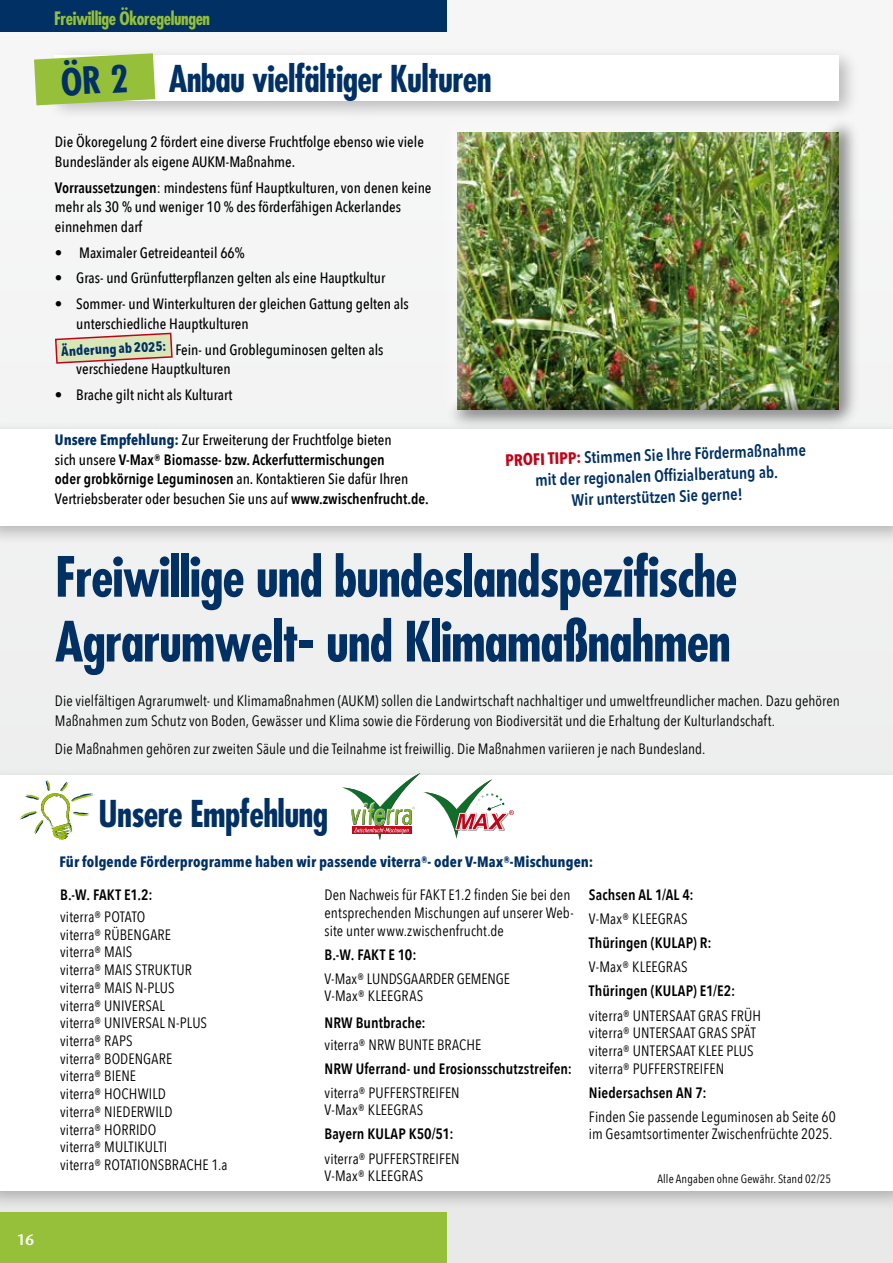
<style>
.page{position:relative;width:893px;height:1263px;background:#f0f1f1}
.page>*{position:absolute;margin:0;border:0;box-sizing:border-box;transform-origin:0 0}
.t1{font:700 condensed 54px/64.8px "Futura";letter-spacing:-.02em;color:#003064}
.t2{font:700 condensed 36px "Futura";letter-spacing:-.02em;color:#003064}
.t3{font:700 condensed 18px "Futura";letter-spacing:-.02em;color:#96c03a}
.t4{font:600 16.5px/21px "Avenir Next Condensed";color:#003064;text-align:center}
.t5{font:15px/17.7px "Avenir Next Condensed";letter-spacing:.005em;color:#000}
.t6{font:500 15px/19.5px "Avenir Next Condensed";color:#000}
.t7{font:600 15px "Avenir Next Condensed";letter-spacing:.005em;color:#000}
.t8{font:700 15px "Avenir Next Condensed";letter-spacing:.005em;color:#003064}
.t9{font:600 15px "Stone Sans";color:#fff}
.t10{font:700 13.5px "Avenir Next Condensed";color:#003064}
.t11{font:12px "Avenir Next Condensed";letter-spacing:.015em;color:#000}
.s1{font-weight:600}
.s2{font-weight:700;color:#003064}
.s3{font-weight:700;color:#c00418}
</style>
<div class="page">
<div style="left:0;top:0;width:446px;height:32px;background:#003064"></div>
<div style="left:0;top:1212px;width:446px;height:51px;background:#96c03a"></div>
<div style="left:0;top:421px;width:893px;height:124px;background:#000;opacity:.25"></div>
<div style="left:0;top:429px;width:893px;height:96px;background:#fff"></div>
<svg style="left:55px;top:332px;width:118px;height:32px"></svg>
<div style="left:46px;top:47px;width:813px;height:74px;background:#000;opacity:.25"></div>
<div style="left:54px;top:55px;width:785px;height:46px;background:#fff"></div>
<div style="left:435px;top:111px;width:413px;height:313px;background:#f4f4f4"></div>
<div style="left:445px;top:115px;width:416px;height:317px;background:#000;opacity:.45"></div>
<svg style="left:493px;top:430px;width:326px;height:2px"></svg>
<div style="left:0;top:767px;width:893px;height:444px;background:#000;opacity:.25"></div>
<div style="left:0;top:776px;width:893px;height:415px;background:#fff"></div>
<img style="left:340px;top:771px;width:83px;height:5px">
<svg style="left:19px;top:780px;width:76px;height:60px"></svg>
<svg style="left:342px;top:773px;width:172px;height:67px"></svg>
<svg style="left:34px;top:53px;width:121px;height:52px;background:#a0c550"></svg>
<p class="t9" style="left:17px;top:1230px;width:19px">16</p>
<p class="t3" style="left:54px;top:7px;width:158px">Freiwillige Ökoregelungen</p>
<h2 class="t2" style="left:169px;top:56px;width:324px">Anbau vielfältiger Kulturen</h2>
<p class="t6" style="left:55px;top:132px;width:370px">Die Ökoregelung 2 fördert eine diverse Fruchtfolge ebenso wie viele<br>Bundesländer als eigene AUKM-Maßnahme.</p>
<p class="t6" style="left:55px;top:178px;width:378px"><span class="s1">Vorraussetzungen</span>: mindestens fünf Hauptkulturen, von denen keine mehr als 30 % und weniger 10 % des förderfähigen Ackerlandes einnehmen darf</p>
<p class="t6" style="left:55px;top:243px;width:191px">• Maximaler Getreideanteil 66%</p>
<p class="t6" style="left:55px;top:268px;width:332px">• Gras- und Grünfutterpflanzen gelten als eine Hauptkultur</p>
<p class="t6" style="left:76px;top:294px;width:334px;text-indent:-21px">• Sommer- und Winterkulturen der gleichen Gattung gelten als unterschiedliche Hauptkulturen</p>
<p class="t10" style="left:61px;top:343px;width:107px;rotate:-3deg">Änderung ab 2025:</p>
<p class="t6" style="left:76px;top:340px;width:309px;text-indent:99px">Fein- und Grobleguminosen gelten als verschiedene Hauptkulturen</p>
<p class="t6" style="left:55px;top:385px;width:179px">• Brache gilt nicht als Kulturart</p>
<p class="t6" style="left:55px;top:430px;width:375px"><span class="s2">Unsere Empfehlung:</span> Zur Erweiterung der Fruchtfolge bieten<br>sich unsere <span class="s1">V-Max® Biomasse- bzw. Ackerfuttermischungen<br>oder grobkörnige Leguminosen</span> an. Kontaktieren Sie dafür Ihren Vertriebsberater oder besuchen Sie uns auf <span class="s1">www.zwischenfrucht.de.</span></p>
<p class="t4" style="left:505px;top:449px;width:302px;rotate:-2deg"><span class="s3">PROFI TIPP:</span> Stimmen Sie Ihre Fördermaßnahme mit der regionalen Offi zialberatung ab.<br>Wir unterstützen Sie gerne!</p>
<h1 class="t1" style="left:55px;top:544px;width:684px">Freiwillige und bundeslandspezifische<br>Agrarumwelt- und Klimamaßnahmen</h1>
<p class="t5" style="left:55px;top:690px;width:786px;line-height:19.5px">Die vielfältigen Agrarumwelt- und Klimamaßnahmen (AUKM) sollen die Landwirtschaft nachhaltiger und umweltfreundlicher machen. Dazu gehören<br>Maßnahmen zum Schutz von Boden, Gewässer und Klima sowie die Förderung von Biodiversität und die Erhaltung der Kulturlandschaft.</p>
<p class="t5" style="left:55px;top:739px;width:652px">Die Maßnahmen gehören zur zweiten Säule und die Teilnahme ist freiwillig. Die Maßnahmen variieren je nach Bundesland.</p>
<h2 class="t2" style="left:99px;top:791px;width:231px">Unsere Empfehlung</h2>
<p class="t8" style="left:60px;top:852px;width:535px">Für folgende Förderprogramme haben wir passende viterra®- oder V-Max®-Mischungen:</p>
<p class="t7" style="left:60px;top:882px;width:94px">B.-W. FAKT E1.2:</p>
<p class="t5" style="left:60px;top:907px;width:169px">viterra® POTATO<br>viterra® RÜBENGARE<br>viterra® MAIS<br>viterra® MAIS STRUKTUR viterra® MAIS N-PLUS<br>viterra® UNIVERSAL<br>viterra® UNIVERSAL N-PLUS viterra® RAPS<br>viterra® BODENGARE<br>viterra® BIENE<br>viterra® HOCHWILD<br>viterra® NIEDERWILD<br>viterra® HORRIDO<br>viterra® MULTIKULTI<br>viterra® ROTATIONSBRACHE 1.a</p>
<p class="t5" style="left:325px;top:885px;width:251px">Den Nachweis für FAKT E1.2 finden Sie bei den entsprechenden Mischungen auf unserer Web&shy;site unter www.zwischenfrucht.de</p>
<p class="t7" style="left:325px;top:941px;width:93px">B.-W. FAKT E 10:</p>
<p class="t5" style="left:325px;top:969px;width:187px">V-Max® LUNDSGAARDER GEMENGE<br>V-Max® KLEEGRAS</p>
<p class="t7" style="left:325px;top:1009px;width:103px">NRW Buntbrache:</p>
<p class="t5" style="left:325px;top:1035px;width:158px">viterra® NRW BUNTE BRACHE</p>
<p class="t7" style="left:325px;top:1055px;width:249px">NRW Uferrand- und Erosionsschutzstreifen:</p>
<p class="t5" style="left:325px;top:1083px;width:137px">viterra® PUFFERSTREIFEN<br>V-Max® KLEEGRAS</p>
<p class="t7" style="left:325px;top:1121px;width:130px">Bayern KULAP K50/51:</p>
<p class="t5" style="left:325px;top:1149px;width:137px">viterra® PUFFERSTREIFEN<br>V-Max® KLEEGRAS</p>
<p class="t7" style="left:589px;top:882px;width:106px">Sachsen AL 1/AL 4:</p>
<p class="t5" style="left:589px;top:909px;width:100px">V-Max® KLEEGRAS</p>
<p class="t7" style="left:589px;top:930px;width:124px">Thüringen (KULAP) R:</p>
<p class="t5" style="left:589px;top:957px;width:59px">V-Max® Kleegras</p>
<p class="t7" style="left:589px;top:978px;width:148px">Thüringen (KULAP) E1/E2:</p>
<p class="t5" style="left:589px;top:1006px;width:173px">viterra® UNTERSAAT GRAS FRÜH viterra® UNTERSAAT GRAS SPÄT viterra® UNTERSAAT KLEE PLUS viterra® PUFFERSTREIFEN</p>
<p class="t7" style="left:589px;top:1079px;width:119px">Niedersachsen AN 7:</p>
<p class="t5" style="left:589px;top:1107px;width:248px">Finden Sie passende Leguminosen ab Seite 60 im Gesamtsortimenter Zwischenfrüchte 2025.</p>
<p class="t11" style="left:657px;top:1168px;width:175px">Alle Angaben ohne Gewähr. Stand 02/25</p>
</div>
